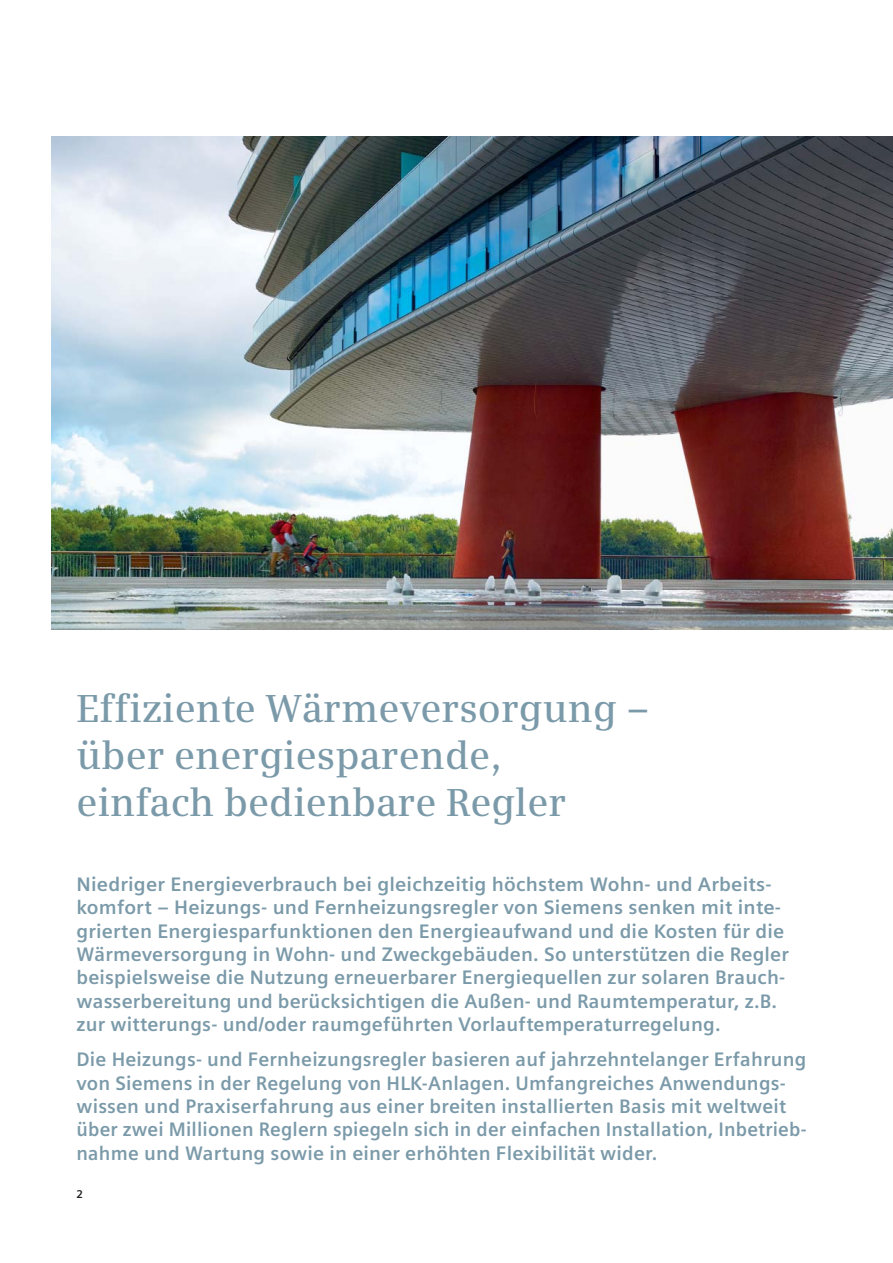
<style>
.page{position:relative;width:893px;height:1263px;background:#fff}
.page>*{position:absolute;margin:0;border:0;box-sizing:border-box;transform-origin:0 0}
.t1{font:600 39px/46.8px "Siemens Serif";color:#7b9aa9}
.t2{font:700 19.5px/23.4px "Siemens Sans";letter-spacing:.01em;color:#7b9aa9}
.t3{font:700 11.25px "Siemens Sans";color:#231f20}
</style>
<div class="page">
<img style="left:51px;top:136px;width:842px;height:493px">
<h1 class="t1" style="left:77px;top:689px;width:574px">Effiziente Wärmeversorgung – über energiesparende,<br>einfach bedienbare Regler</h1>
<p class="t2" style="left:77px;top:874px;width:714px">Niedriger Energieverbrauch bei gleichzeitig höchstem Wohn- und Arbeits&shy;komfort – Heizungs- und Fernheizungsregler von Siemens senken mit inte&shy;grierten Energiesparfunktionen den Energieaufwand und die Kosten für die Wärmeversorgung in Wohn- und Zweckgebäuden. So unterstützen die Regler beispielsweise die Nutzung erneuerbarer Energiequellen zur solaren Brauch&shy;wasserbereitung und berücksichtigen die Außen- und Raumtemperatur, z.B. zur witterungs- und/oder raumgeführten Vorlauftemperaturregelung.</p>
<p class="t2" style="left:77px;top:1049px;width:731px">Die Heizungs- und Fernheizungsregler basieren auf jahrzehntelanger Erfahrung von Siemens in der Regelung von HLK-Anlagen. Umfangreiches Anwendungs&shy;wissen und Praxiserfahrung aus einer breiten installierten Basis mit weltweit über zwei Millionen Reglern spiegeln sich in der einfachen Installation, Inbetrieb&shy;nahme und Wartung sowie in einer erhöhten Flexibilität wider.</p>
<p class="t3" style="left:77px;top:1190px;width:8px">2</p>
</div>
